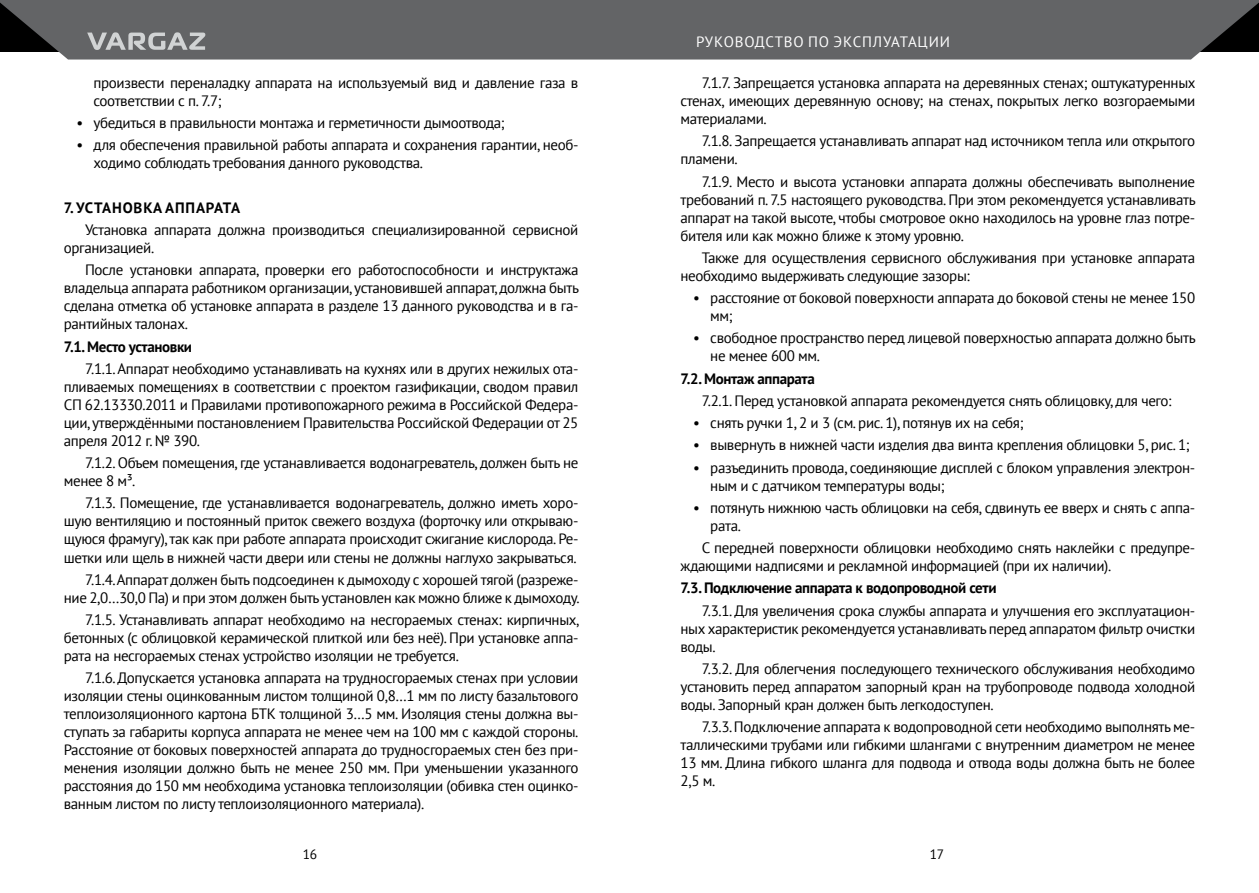
<style>
.page{position:relative;width:1259px;height:893px;background:#fff}
.page>*{position:absolute;margin:0;border:0;box-sizing:border-box;transform-origin:0 0}
.t1{font:15px/18px "PT Sans";letter-spacing:-.025em;color:#000}
.t2{font:700 15px "PT Sans";letter-spacing:-.025em;color:#000}
.t3{font:15px "PT Sans";letter-spacing:.055em;color:#fff}
.t4{font:700 15px "PT Sans";letter-spacing:.055em;color:#000}
.t5{font:13.5px "PT Sans";color:#000}
</style>
<div class="page">
<svg style="left:0;top:0;width:1259px;height:60px;background:#626365"></svg>
<svg style="left:87px;top:32px;width:118px;height:18px;background:#97989a"></svg>
<p class="t1" style="left:94px;top:73px;width:486px">произвести переналадку аппарата на используемый вид и давление газа в соответствии с п. 7.7;</p>
<p class="t1" style="left:77px;top:114px;width:429px">• убедиться в правильности монтажа и герметичности дымоотвода;</p>
<p class="t1" style="left:94px;top:136px;width:486px;text-indent:-17px">• для обеспечения правильной работы аппарата и сохранения гарантии, необ&shy;ходимо соблюдать требования данного руководства.</p>
<p class="t4" style="left:64px;top:198px;width:178px">7. УСТАНОВКА АППАРАТА</p>
<p class="t1" style="left:64px;top:221px;width:516px;text-indent:21px">Установка аппарата должна производиться специализированной сервисной организацией.</p>
<p class="t1" style="left:64px;top:261px;width:517px;text-align:justify;text-indent:21px">После установки аппарата, проверки его работоспособности и инструктажа владельца аппарата работником организации, установившей аппарат, должна быть сделана отметка об установке аппарата в разделе 13 данного руководства и в га&shy;рантийных талонах.</p>
<p class="t2" style="left:64px;top:337px;width:130px">7.1. Место установки</p>
<p class="t1" style="left:64px;top:359px;width:516px;text-align:justify;text-indent:21px">7.1.1. Аппарат необходимо устанавливать на кухнях или в других нежилых ота&shy;пливаемых помещениях в соответствии с проектом газификации, сводом правил СП 62.13330.2011 и Правилами противопожарного режима в Российской Федера&shy;ции, утверждёнными постановлением Правительства Российской Федерации от 25 апреля 2012 г. № 390.</p>
<p class="t1" style="left:64px;top:454px;width:516px;text-indent:21px">7.1.2. Объем помещения, где устанавливается водонагреватель, должен быть не менее 8 м³.</p>
<p class="t1" style="left:64px;top:494px;width:516px;text-align:justify;text-indent:21px">7.1.3. Помещение, где устанавливается водонагреватель, должно иметь хоро&shy;шую вентиляцию и постоянный приток свежего воздуха (форточку или открываю&shy;щуюся фрамугу), так как при работе аппарата происходит сжигание кислорода. Ре&shy;шетки или щель в нижней части двери или стены не должны наглухо закрываться.</p>
<p class="t1" style="left:64px;top:570px;width:517px;text-align:right">7.1.4. Аппарат должен быть подсоединен к дымоходу с хорошей тягой (разреже&shy;ние 2,0…30,0 Па) и при этом должен быть установлен как можно ближе к дымоходу.</p>
<p class="t1" style="left:64px;top:610px;width:517px;text-align:justify;text-indent:21px">7.1.5. Устанавливать аппарат необходимо на несгораемых стенах: кирпичных, бетонных (с облицовкой керамической плиткой или без неё). При установке аппа&shy;рата на несгораемых стенах устройство изоляции не требуется.</p>
<p class="t1" style="left:64px;top:669px;width:516px;text-align:justify;text-indent:21px">7.1.6. Допускается установка аппарата на трудносгораемых стенах при условии изоляции стены оцинкованным листом толщиной 0,8…1 мм по листу базальтового теплоизоляционного картона БТК толщиной 3…5 мм. Изоляция стены должна вы&shy;ступать за габариты корпуса аппарата не менее чем на 100 мм с каждой стороны.<br>Расстояние от боковых поверхностей аппарата до трудносгораемых стен без при&shy;менения изоляции должно быть не менее 250 мм. При уменьшении указанного расстояния до 150 мм необходима установка теплоизоляции (обивка стен оцинко&shy;ванным листом по листу теплоизоляционного материала).</p>
<p class="t3" style="left:696px;top:32px;width:255px">РУКОВОДСТВО ПО ЭКСПЛУАТАЦИИ</p>
<p class="t1" style="left:680px;top:73px;width:516px;text-align:justify;text-indent:21px">7.1.7. Запрещается установка аппарата на деревянных стенах; оштукатуренных стенах, имеющих деревянную основу; на стенах, покрытых легко возгораемыми материалами.</p>
<p class="t1" style="left:680px;top:132px;width:516px;text-indent:21px">7.1.8. Запрещается устанавливать аппарат над источником тепла или открытого пламени.</p>
<p class="t1" style="left:680px;top:172px;width:517px;text-align:justify;text-indent:21px">7.1.9. Место и высота установки аппарата должны обеспечивать выполнение требований п. 7.5 настоящего руководства. При этом рекомендуется устанавливать аппарат на такой высоте, чтобы смотровое окно находилось на уровне глаз потре&shy;бителя или как можно ближе к этому уровню.</p>
<p class="t1" style="left:680px;top:248px;width:516px;text-indent:21px">Также для осуществления сервисного обслуживания при установке аппарата необходимо выдерживать следующие зазоры:</p>
<p class="t1" style="left:710px;top:288px;width:486px;text-indent:-17px">• расстояние от боковой поверхности аппарата до боковой стены не менее 150 мм;</p>
<p class="t1" style="left:710px;top:329px;width:487px;text-indent:-17px">• свободное пространство перед лицевой поверхностью аппарата должно быть не менее 600 мм.</p>
<p class="t2" style="left:680px;top:368px;width:136px">7.2. Монтаж аппарата</p>
<p class="t1" style="left:702px;top:391px;width:471px">7.2.1. Перед установкой аппарата рекомендуется снять облицовку, для чего:</p>
<p class="t1" style="left:693px;top:413px;width:332px">• снять ручки 1, 2 и 3 (см. рис. 1), потянув их на себя;</p>
<p class="t1" style="left:693px;top:436px;width:498px">• вывернуть в нижней части изделия два винта крепления облицовки 5, рис. 1;</p>
<p class="t1" style="left:710px;top:458px;width:486px;text-indent:-17px">• разъединить провода, соединяющие дисплей с блоком управления электрон&shy;ным и с датчиком температуры воды;</p>
<p class="t1" style="left:710px;top:498px;width:486px;text-indent:-17px">• потянуть нижнюю часть облицовки на себя, сдвинуть ее вверх и снять с аппа&shy;рата.</p>
<p class="t1" style="left:680px;top:538px;width:516px;text-indent:21px">С передней поверхности облицовки необходимо снять наклейки с предупре&shy;ждающими надписями и рекламной информацией (при их наличии).</p>
<p class="t2" style="left:680px;top:578px;width:317px">7.3. Подключение аппарата к водопроводной сети</p>
<p class="t1" style="left:680px;top:601px;width:516px;text-align:justify;text-indent:21px">7.3.1. Для увеличения срока службы аппарата и улучшения его эксплуатацион&shy;ных характеристик рекомендуется устанавливать перед аппаратом фильтр очистки воды.</p>
<p class="t1" style="left:680px;top:659px;width:516px;text-align:justify;text-indent:21px">7.3.2. Для облегчения последующего технического обслуживания необходимо установить перед аппаратом запорный кран на трубопроводе подвода холодной воды. Запорный кран должен быть легкодоступен.</p>
<p class="t1" style="left:680px;top:717px;width:516px;text-align:justify;text-indent:21px">7.3.3. Подключение аппарата к водопроводной сети необходимо выполнять ме&shy;таллическими трубами или гибкими шлангами с внутренним диаметром не менее 13 мм. Длина гибкого шланга для подвода и отвода воды должна быть не более 2,5 м.</p>
<p class="t5" style="left:303px;top:846px;width:16px">16</p>
<p class="t5" style="left:930px;top:846px;width:16px">17</p>
</div>
